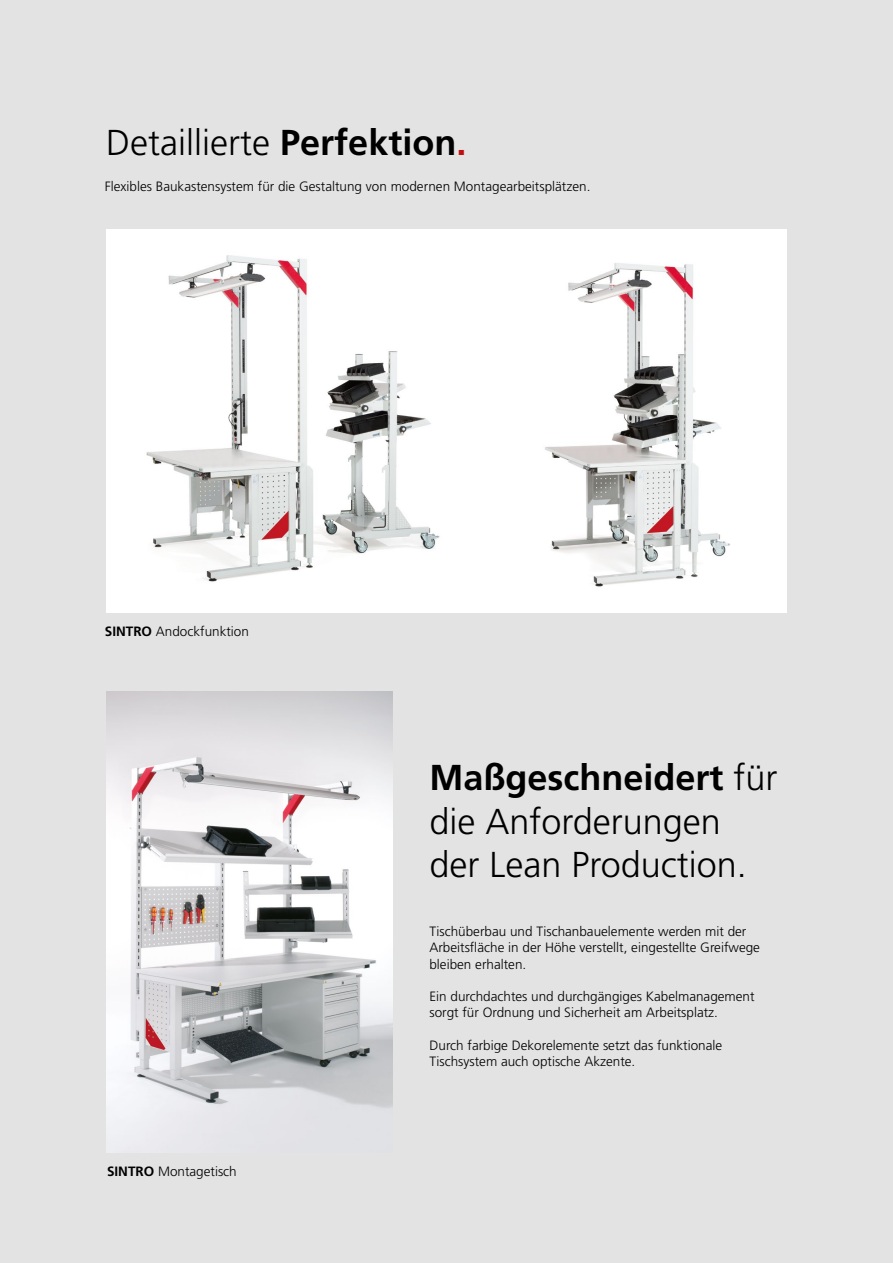
<style>
.page{position:relative;width:893px;height:1263px;background:#e3e3e3}
.page>*{position:absolute;margin:0;border:0;box-sizing:border-box;transform-origin:0 0}
.t1{font:300 36px "Frutiger LT Std";color:#000}
.t2{font:700 36px "Frutiger LT Std";color:#000}
.t3{font:300 13.5px "Frutiger LT Std";color:#000}
.s1{font-weight:700}
.s2{font-weight:700;color:#c00d0e}
.s3{font-weight:300}
</style>
<div class="page">
<img style="left:106px;top:691px;width:287px;height:461px">
<img style="left:106px;top:230px;width:681px;height:383px">
<p class="t1" style="left:106px;top:122px;width:362px">Detaillierte <span class="s1">Perfektion</span><span class="s2">.</span></p>
<p class="t3" style="left:105px;top:179px;width:487px">Flexibles Baukastensystem für die Gestaltung von modernen Montagearbeitsplätzen.</p>
<p class="t3" style="left:105px;top:623px;width:146px"><span class="s1">SINTRO</span> Andockfunktion</p>
<p class="t3" style="left:107px;top:1164px;width:131px"><span class="s1">SINTRO</span> Montagetisch</p>
<p class="t2" style="left:429px;top:757px;width:350px">Maßgeschneidert <span class="s3">für</span></p>
<p class="t1" style="left:429px;top:801px;width:293px">die Anforderungen</p>
<p class="t1" style="left:429px;top:844px;width:319px">der Lean Production.</p>
<p class="t3" style="left:429px;top:924px;width:318px">Tischüberbau und Tischanbauelemente werden mit der</p>
<p class="t3" style="left:429px;top:940px;width:332px">Arbeitsfläche in der Höhe verstellt, eingestellte Greifwege</p>
<p class="t3" style="left:429px;top:956px;width:98px">bleiben erhalten.</p>
<p class="t3" style="left:429px;top:989px;width:327px">Ein durchdachtes und durchgängiges Kabelmanagement</p>
<p class="t3" style="left:429px;top:1005px;width:290px">sorgt für Ordnung und Sicherheit am Arbeitsplatz.</p>
<p class="t3" style="left:429px;top:1037px;width:294px">Durch farbige Dekorelemente setzt das funktionale</p>
<p class="t3" style="left:429px;top:1053px;width:207px">Tischsystem auch optische Akzente.</p>
</div>
